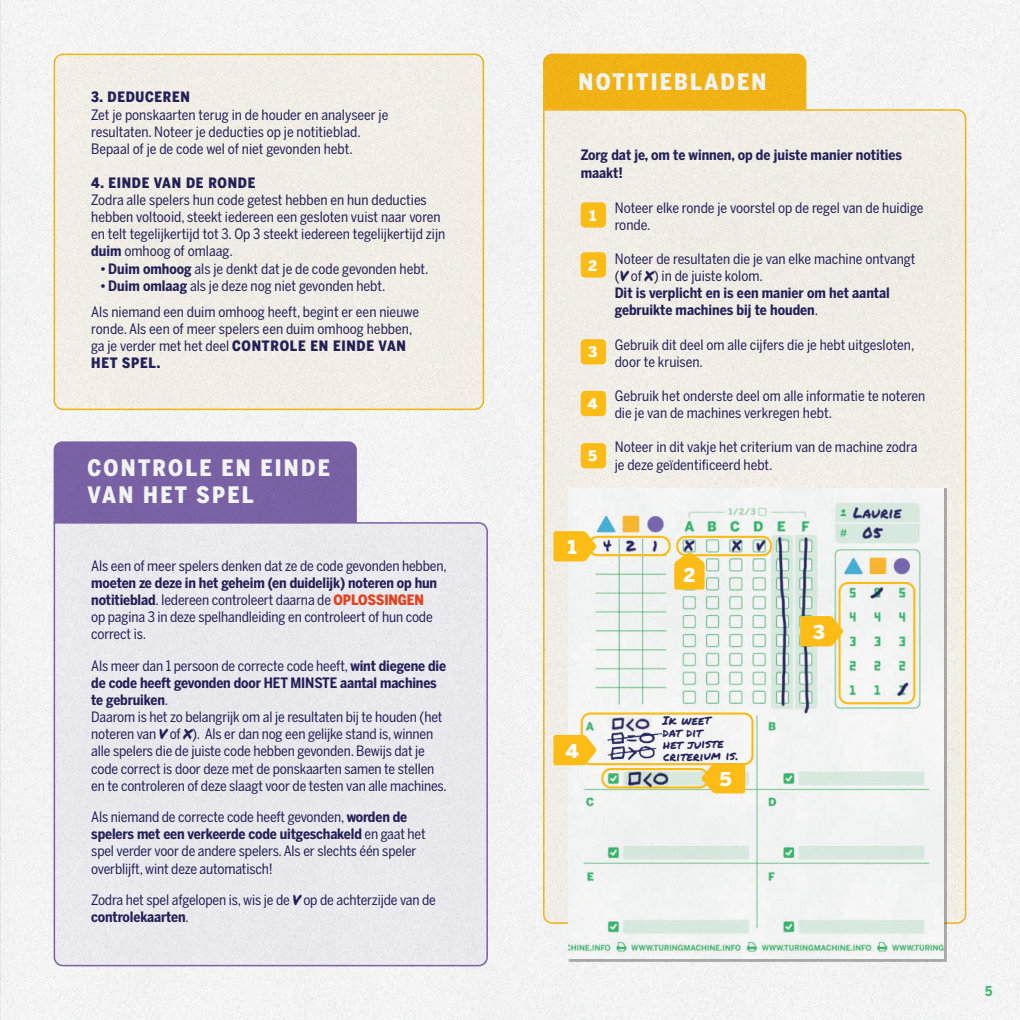
<style>
.page{position:relative;width:1020px;height:1020px;background:#f2f3f3}
.page>*{position:absolute;margin:0;border:0;box-sizing:border-box;transform-origin:0 0}
.t1{font:900 22.5px/27px "Benton Sans Condensed";letter-spacing:.1em;color:#fff}
.t2{font:900 19.05px "Benton Sans";color:#fff}
.t3{font:900 14.4px "Benton Sans";color:#fff}
.t4{font:14.25px/17.1px "Benton Sans Condensed";letter-spacing:-.01em;color:#26225d}
.t5{font:700 14.25px/18px "Benton Sans Condensed";color:#26225d}
.t6{font:900 14.25px "Benton Sans Condensed";letter-spacing:.05em;color:#26225d}
.t7{font:700 13.5px "Benton Sans Condensed";color:#32b562}
.t8{font:12px/12px "Permanent Marker";color:#26225d}
.s1{font-weight:700}
.s2{font-weight:900}
.s3{font-weight:900;color:#ef4522}
.s4{font-family:"Permanent Marker"}
</style>
<div class="page">
<div style="left:54px;top:54px;width:429px;height:355px;background:#f1eee7;border-radius:9px"></div>
<div style="left:54px;top:54px;width:430px;height:356px;border:2px solid #fdbc15;border-radius:9px"></div>
<div style="left:542px;top:53px;width:265px;height:55px;background:#f0b314"></div>
<div style="left:542px;top:108px;width:425px;height:816px;background:#f1ede6"></div>
<div style="left:581px;top:202px;width:25px;height:26px;background:#fdbc15;border-radius:4px"></div>
<div style="left:581px;top:252px;width:25px;height:25px;background:#fdbc15;border-radius:4px"></div>
<div style="left:581px;top:339px;width:25px;height:25px;background:#fdbc15;border-radius:4px"></div>
<div style="left:581px;top:391px;width:25px;height:25px;background:#fdbc15;border-radius:4px"></div>
<div style="left:581px;top:443px;width:25px;height:25px;background:#fdbc15;border-radius:4px"></div>
<img style="left:569px;top:488px;width:375px;height:471px">
<div style="left:588px;top:536px;width:82px;height:20px;border:2px solid #fdbc15;border-radius:9px"></div>
<div style="left:601px;top:768px;width:108px;height:20px;border:2px solid #fdbc15;border-radius:9px"></div>
<div style="left:581px;top:712px;width:172px;height:53px;border:2px solid #fdbc15;border-radius:9px"></div>
<div style="left:676px;top:536px;width:96px;height:20px;border:2px solid #fdbc15;border-radius:9px"></div>
<div style="left:838px;top:582px;width:77px;height:122px;border:2px solid #fdbc15;border-radius:9px"></div>
<svg style="left:800px;top:616px;width:43px;height:30px"></svg>
<svg style="left:553px;top:735px;width:43px;height:30px"></svg>
<svg style="left:553px;top:531px;width:43px;height:30px"></svg>
<svg style="left:674px;top:552px;width:30px;height:37px"></svg>
<svg style="left:701px;top:763px;width:44px;height:30px"></svg>
<img style="left:604px;top:732px;width:57px;height:31px">
<img style="left:626px;top:772px;width:44px;height:15px">
<img style="left:609px;top:717px;width:42px;height:15px">
<div style="left:54px;top:441px;width:303px;height:80px;background:#7961a5"></div>
<div style="left:53px;top:521px;width:436px;height:446px;background:#e9e9ed"></div>
<p class="t6" style="left:91px;top:89px;width:100px">3. DEDUCEREN</p>
<p class="t4" style="left:91px;top:107px;width:299px">Zet je ponskaarten terug in de houder en analyseer je resultaten. Noteer je deducties op je notitieblad.<br>Bepaal of je de code wel of niet gevonden hebt.</p>
<p class="t6" style="left:91px;top:175px;width:166px">4. EINDE VAN DE RONDE</p>
<p class="t4" style="left:91px;top:193px;width:355px">Zodra alle spelers hun code getest hebben en hun deducties hebben voltooid, steekt iedereen een gesloten vuist naar voren en telt tegelijkertijd tot 3. Op 3 steekt iedereen tegelijkertijd zijn <span class="s1">duim</span> omhoog of omlaag.</p>
<p class="t4" style="left:100px;top:261px;width:330px"><span class="s1">• Duim omhoog</span> als je denkt dat je de code gevonden hebt.</p>
<p class="t4" style="left:91px;top:274px;width:329px;line-height:26.1px;text-indent:9px"><span class="s1">• Duim omlaag</span> als je deze nog niet gevonden hebt.<br>Als niemand een duim omhoog heeft, begint er een nieuwe</p>
<p class="t4" style="left:91px;top:321px;width:323px">ronde. Als een of meer spelers een duim omhoog hebben, ga je verder met het deel <span class="s2">CONTROLE EN EINDE VAN<br>HET SPEL.</span></p>
<h1 class="t1" style="left:88px;top:455px;width:244px">CONTROLE EN EINDE<br>VAN HET SPEL</h1>
<p class="t4" style="left:91px;top:558px;width:357px">Als een of meer spelers denken dat ze de code gevonden hebben,</p>
<p class="t4" style="left:91px;top:575px;width:347px"><span class="s1">moeten ze deze in het geheim (en duidelijk) noteren op hun notitieblad</span>. Iedereen controleert daarna de <span class="s3">OPLOSSINGEN </span>op pagina 3 in deze spelhandleiding en controleert of hun code correct is.</p>
<p class="t4" style="left:91px;top:658px;width:357px">Als meer dan 1 persoon de correcte code heeft, <span class="s1">wint diegene die de code heeft gevonden door HET MINSTE aantal machines te gebruiken</span>.<br>Daarom is het zo belangrijk om al je resultaten bij te houden (het noteren van <span class="s4">V</span> of <span class="s4">X</span>). Als er dan nog een gelijke stand is, winnen alle spelers die de juiste code hebben gevonden. Bewijs dat je code correct is door deze met de ponskaarten samen te stellen en te controleren of deze slaagt voor de testen van alle machines.</p>
<p class="t4" style="left:91px;top:809px;width:336px">Als niemand de correcte code heeft gevonden, <span class="s1">worden de spelers met een verkeerde code uitgeschakeld</span> en gaat het spel verder voor de andere spelers. Als er slechts één speler overblijft, wint deze automatisch!</p>
<p class="t4" style="left:91px;top:892px;width:346px">Zodra het spel afgelopen is, wis je de <span class="s4">V</span> op de achterzijde van de <span class="s1">controlekaarten</span>.</p>
<h1 class="t1" style="left:578px;top:69px;width:189px">NOTITIEBLADEN</h1>
<p class="t5" style="left:581px;top:147px;width:323px">Zorg dat je, om te winnen, op de juiste manier notities maakt!</p>
<p class="t4" style="left:615px;top:200px;width:310px">Noteer elke ronde je voorstel op de regel van de huidige ronde.</p>
<p class="t4" style="left:615px;top:251px;width:302px">Noteer de resultaten die je van elke machine ontvangt (<span class="s4">V</span> of <span class="s4">X</span>) in de juiste kolom.<br><span class="s1">Dit is verplicht en is een manier om het aantal gebruikte machines bij te houden</span>.</p>
<p class="t4" style="left:615px;top:337px;width:301px">Gebruik dit deel om alle cijfers die je hebt uitgesloten, door te kruisen.</p>
<p class="t4" style="left:615px;top:388px;width:312px">Gebruik het onderste deel om alle informatie te noteren die je van de machines verkregen hebt.</p>
<p class="t4" style="left:615px;top:439px;width:304px;line-height:18px">Noteer in dit vakje het criterium van de machine zodra je deze geïdentificeerd hebt.</p>
<p class="t3" style="left:589px;top:207px;width:8px">1</p>
<p class="t3" style="left:588px;top:257px;width:10px">2</p>
<p class="t3" style="left:588px;top:344px;width:11px">3</p>
<p class="t3" style="left:587px;top:396px;width:12px">4</p>
<p class="t3" style="left:588px;top:448px;width:10px">5</p>
<h2 class="t2" style="left:568px;top:536px;width:10px">1</h2>
<h2 class="t2" style="left:565px;top:740px;width:15px">4</h2>
<h2 class="t2" style="left:683px;top:564px;width:13px">2</h2>
<p class="t8" style="left:662px;top:715px;width:77px;rotate:-1deg">Ik weet<br>dat dit<br>het juiste criterium is.</p>
<h2 class="t2" style="left:720px;top:768px;width:13px">5</h2>
<h2 class="t2" style="left:813px;top:621px;width:14px">3</h2>
<p class="t7" style="left:985px;top:983px;width:9px">5</p>
</div>
